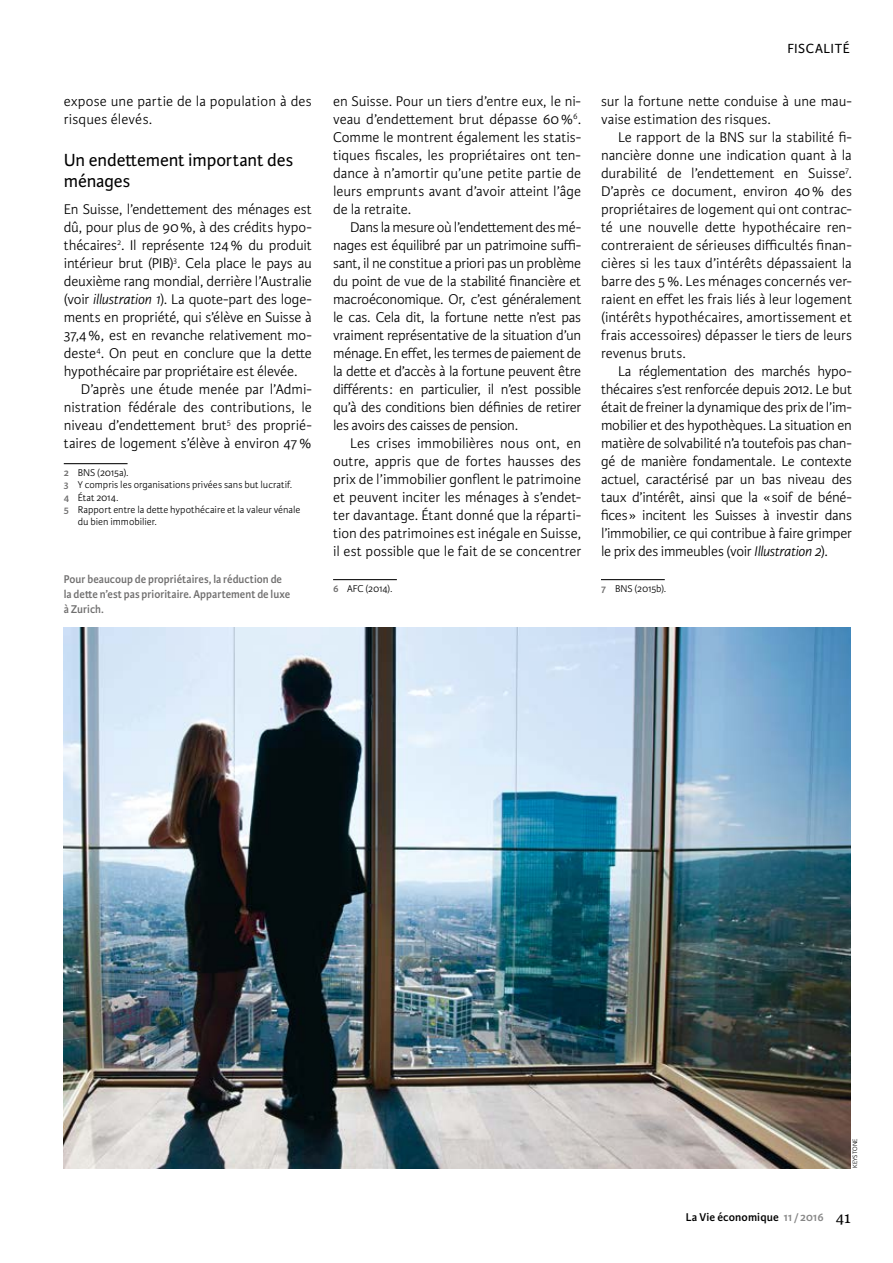
<style>
.page{position:relative;width:893px;height:1263px;background:#fff}
.page>*{position:absolute;margin:0;border:0;box-sizing:border-box;transform-origin:0 0}
.t1{font:18.75px/21px "Karmina Sans";letter-spacing:-.005em;color:#000}
.t2{font:300 15px/18px "Karmina Sans";color:#000;text-align:justify}
.t3{font:14.1px "Karmina Sans";letter-spacing:.035em;color:#000}
.t4{font:600 12px/15px "Karmina Sans";letter-spacing:.005em;color:#706f6f;scale:.95 1}
.t5{font:600 12px "Karmina Sans";letter-spacing:.01em;color:#000}
.t6{font:300 10.5px "Karmina Sans";color:#000}
.t7{font:300 6.75px "Karmina Sans";letter-spacing:.01em;color:#000}
.s1{font-style:italic}
.s2{font-weight:600;color:#706f6f}
.s3{color:#878787}
.s4{font-family:"Karmina";font-weight:400;font-size:16.5px}
</style>
<div class="page">
<hr style="left:601px;top:579px;width:64px;height:1px;background:#000">
<hr style="left:333px;top:579px;width:64px;height:1px;background:#000">
<hr style="left:64px;top:463px;width:64px;height:1px;background:#000">
<img style="left:64px;top:628px;width:786px;height:540px">
<p class="t2" style="left:64px;top:92px;width:250px">expose une partie de la population à des risques élevés.</p>
<h2 class="t1" style="left:64px;top:150px;width:231px">Un endetement important des ménages</h2>
<p class="t2" style="left:64px;top:200px;width:250px">En Suisse, l’endetement des ménages est dû, pour plus de 90%, à des crédits hypo&shy;thécaires<sup>2</sup>. Il représente 124% du produit intérieur brut (PIB)<sup>3</sup>. Cela place le pays au deuxième rang mondial, derrière l’Australie (voir <span class="s1">illustration 1</span>). La quote-part des loge&shy;ments en propriété, qui s’élève en Suisse à 37,4%, est en revanche relativement mo&shy;deste<sup>4</sup>. On peut en conclure que la dete hypothécaire par propriétaire est élevée.</p>
<p class="t2" style="left:64px;top:380px;width:250px;text-indent:17px">D’après une étude menée par l’Admi&shy;nistration fédérale des contributions, le niveau d’endetement brut<sup>5</sup> des proprié&shy;taires de logement s’élève à environ 47%</p>
<p class="t6" style="left:64px;top:467px;width:66px"><span class="s2">2</span> BNS (2015a).</p>
<p class="t6" style="left:64px;top:479px;width:230px"><span class="s2">3</span> Y compris les organisations privées sans but lucratif.</p>
<p class="t6" style="left:64px;top:491px;width:56px"><span class="s2">4</span> État 2014.</p>
<p class="t6" style="left:64px;top:504px;width:238px"><span class="s2">5</span> Rapport entre la dete hypothécaire et la valeur vénale</p>
<p class="t6" style="left:78px;top:516px;width:81px">du bien immobilier.</p>
<p class="t4" style="left:64px;top:572px;width:240px">Pour beaucoup de propriétaires, la réduction de la dete n’est pas prioritaire. Appartement de luxe à Zurich.</p>
<p class="t2" style="left:333px;top:92px;width:250px">en Suisse. Pour un tiers d’entre eux, le ni&shy;veau d’endetement brut dépasse 60%<sup>6</sup>.<br>Comme le montrent également les statis&shy;tiques fscales, les propriétaires ont ten&shy;dance à n’amortir qu’une petite partie de leurs emprunts avant d’avoir ateint l’âge de la retraite.</p>
<p class="t2" style="left:333px;top:218px;width:250px;text-indent:17px">Dans la mesure où l’endetement des mé&shy;nages est équilibré par un patrimoine suf&shy;sant, il ne constitue a priori pas un problème du point de vue de la stabilité fnancière et macroéconomique. Or, c’est généralement le cas. Cela dit, la fortune nete n’est pas vraiment représentative de la situation d’un ménage. En efet, les termes de paiement de la dete et d’accès à la fortune peuvent être diférents: en particulier, il n’est possible qu’à des conditions bien défnies de retirer les avoirs des caisses de pension.</p>
<p class="t2" style="left:333px;top:434px;width:250px;text-indent:17px">Les crises immobilières nous ont, en outre, appris que de fortes hausses des prix de l’immobilier gonfent le patrimoine et peuvent inciter les ménages à s’endet&shy;ter davantage. Étant donné que la réparti&shy;tion des patrimoines est inégale en Suisse, il est possible que le fait de se concentrer</p>
<p class="t6" style="left:333px;top:583px;width:61px"><span class="s2">6</span> AFC (2014).</p>
<p class="t3" style="left:787px;top:41px;width:64px">FISCALITÉ</p>
<p class="t2" style="left:601px;top:92px;width:252px">sur la fortune nete conduise à une mau&shy;vaise estimation des risques.</p>
<p class="t2" style="left:601px;top:128px;width:252px;text-indent:17px">Le rapport de la BNS sur la stabilité f&shy;nancière donne une indication quant à la durabilité de l’endetement en Suisse<sup>7</sup>.<br>D’après ce document, environ 40% des propriétaires de logement qui ont contrac&shy;té une nouvelle dete hypothécaire ren&shy;contreraient de sérieuses difcultés fnan&shy;cières si les taux d’intérêts dépassaient la barre des 5%. Les ménages concernés ver&shy;raient en efet les frais liés à leur logement (intérêts hypothécaires, amortissement et frais accessoires) dépasser le tiers de leurs revenus bruts.</p>
<p class="t2" style="left:601px;top:362px;width:252px;text-indent:17px">La réglementation des marchés hypo&shy;thécaires s’est renforcée depuis 2012. Le but était de freiner la dynamique des prix de l’im&shy;mobilier et des hypothèques. La situation en matière de solvabilité n’a toutefois pas chan&shy;gé de manière fondamentale. Le contexte actuel, caractérisé par un bas niveau des taux d’intérêt, ainsi que la «soif de béné&shy;fces» incitent les Suisses à investir dans l’immobilier, ce qui contribue à faire grimper le prix des immeubles (voir <span class="s1">Illustration 2</span>).</p>
<p class="t6" style="left:601px;top:583px;width:67px"><span class="s2">7</span> BNS (2015b).</p>
<p class="t7" style="left:851px;top:1168px;width:31px;rotate:-90deg">KEYSTONE</p>
<p class="t5" style="left:686px;top:1210px;width:166px">La Vie économique <span class="s3">11/2016</span> <span class="s4">41</span></p>
</div>
